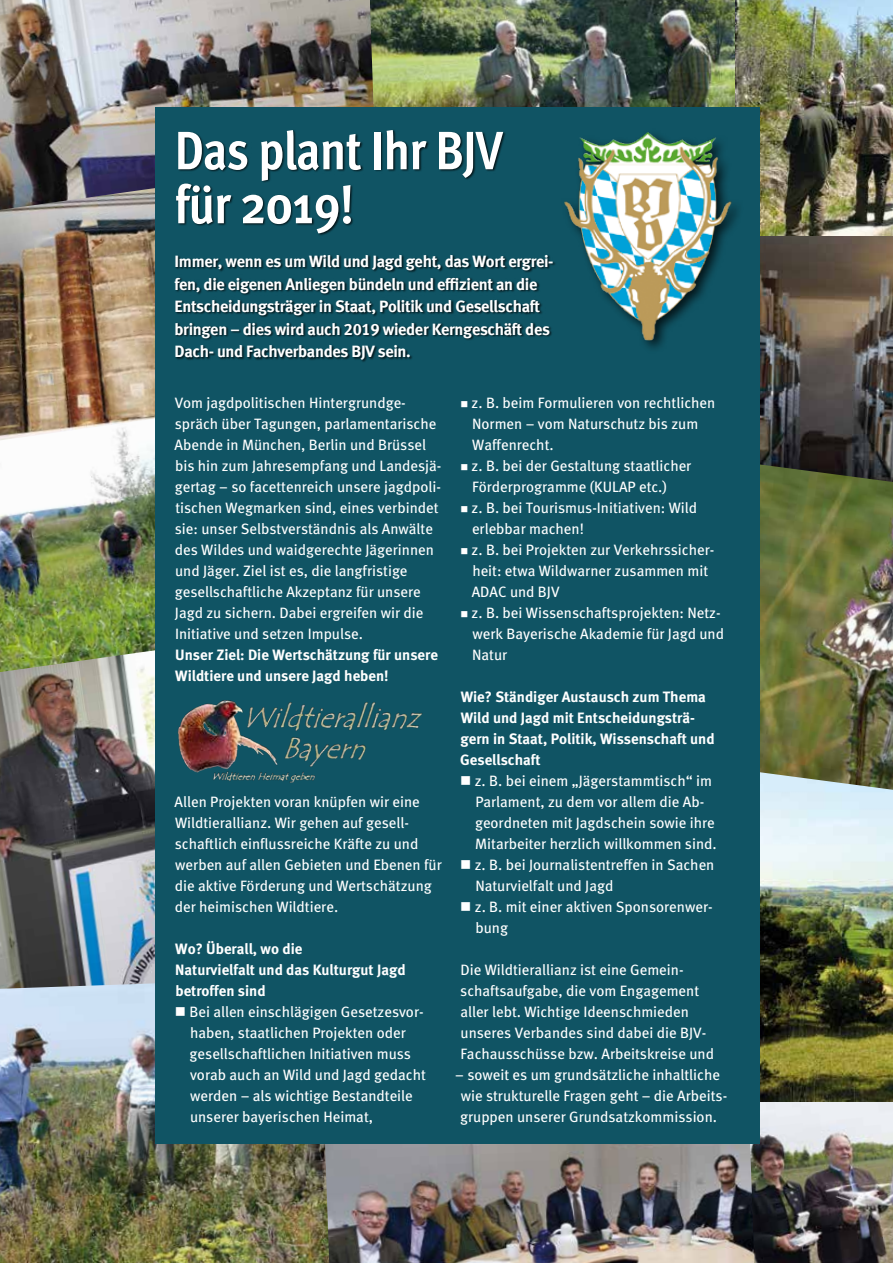
<style>
.page{position:relative;width:893px;height:1263px;background:#fff}
.page>*{position:absolute;margin:0;border:0;box-sizing:border-box;transform-origin:0 0}
.t1{font:700 54px/54px "Meta Cond";letter-spacing:-.02em;color:#fff}
.t2{font:16.5px/22.5px "Meta Bold LF";letter-spacing:-.02em;color:#fff}
.t3{font:15px/21px "Meta";color:#fff}
.t4{font:700 15px/21px "Meta";color:#fff}
</style>
<div class="page">
<img style="left:0;top:672px;width:155px;height:303px">
<img style="left:0;top:0;width:370px;height:162px">
<img style="left:0;top:162px;width:155px;height:251px">
<img style="left:760px;top:236px;width:133px;height:222px">
<img style="left:370px;top:0;width:437px;height:249px">
<img style="left:0;top:975px;width:323px;height:288px">
<img style="left:0;top:413px;width:155px;height:259px">
<img style="left:754px;top:1101px;width:139px;height:162px">
<img style="left:735px;top:0;width:158px;height:236px">
<img style="left:323px;top:1143px;width:431px;height:120px">
<img style="left:760px;top:790px;width:133px;height:311px">
<img style="left:760px;top:458px;width:133px;height:332px">
<div style="left:155px;top:107px;width:605px;height:1036px;background:#105464"></div>
<div style="left:174px;top:129px;width:382px;height:234px;background:#000;opacity:.75"></div>
<img style="left:564px;top:132px;width:171px;height:216px">
<img style="left:177px;top:700px;width:246px;height:83px">
<h1 class="t1" style="left:175px;top:123px;width:330px">Das plant Ihr BJV für 2019!</h1>
<p class="t2" style="left:175px;top:250px;width:381px">Immer, wenn es um Wild und Jagd geht, das Wort ergrei&shy;fen, die eigenen Anliegen bündeln und effizient an die Entscheidungsträger in Staat, Politik und Gesellschaft bringen – dies wird auch 2019 wieder Kerngeschäft des Dach- und Fachverbandes BJV sein.</p>
<p class="t3" style="left:175px;top:392px;width:268px">Vom jagdpolitischen Hintergrundge&shy;spräch über Tagungen, parlamentarische Abende in München, Berlin und Brüssel bis hin zum Jahresempfang und Landesjä&shy;gertag – so facettenreich unsere jagdpoli&shy;tischen Wegmarken sind, eines verbindet sie: unser Selbstverständnis als Anwälte des Wildes und waidgerechte Jägerinnen und Jäger. Ziel ist es, die langfristige gesellschaftliche Akzeptanz für unsere Jagd zu sichern. Dabei ergreifen wir die Initiative und setzen Impulse.</p>
<p class="t4" style="left:175px;top:644px;width:264px">Unser Ziel: Die Wertschätzung für unsere<br>Wildtiere und unsere Jagd heben!</p>
<p class="t3" style="left:175px;top:791px;width:269px">Allen Projekten voran knüpfen wir eine Wildtierallianz. Wir gehen auf gesell&shy;schaftlich einflussreiche Kräfte zu und werben auf allen Gebieten und Ebenen für die aktive Förderung und Wertschätzung der heimischen Wildtiere.</p>
<p class="t4" style="left:175px;top:938px;width:232px">Wo? Überall, wo die<br>Naturvielfalt und das Kulturgut Jagd betroffen sind</p>
<p class="t3" style="left:190px;top:1001px;width:238px;text-indent:-15px">■ Bei allen einschlägigen Gesetzesvor&shy;haben, staatlichen Projekten oder gesellschaftlichen Initiativen muss vorab auch an Wild und Jagd gedacht werden – als wichtige Bestandteile unserer bayerischen Heimat,</p>
<p class="t3" style="left:472px;top:392px;width:245px;text-indent:-12px">■ z. B. beim Formulieren von rechtlichen<br>Normen – vom Naturschutz bis zum<br>Waffenrecht.</p>
<p class="t3" style="left:472px;top:455px;width:221px;text-indent:-12px">■ z. B. bei der Gestaltung staatlicher<br>Förderprogramme (KULAP etc.)</p>
<p class="t3" style="left:472px;top:497px;width:227px;text-indent:-12px">■ z. B. bei Tourismus-Initiativen: Wild erlebbar machen!</p>
<p class="t3" style="left:472px;top:539px;width:244px;text-indent:-11px">■ z. B. bei Projekten zur Verkehrssicher&shy;heit: etwa Wildwarner zusammen mit<br>ADAC und BJV</p>
<p class="t3" style="left:472px;top:602px;width:253px;text-indent:-12px">■ z. B. bei Wissenschaftsprojekten: Netz&shy;werk Bayerische Akademie für Jagd und<br>Natur</p>
<p class="t4" style="left:460px;top:686px;width:256px">Wie? Ständiger Austausch zum Thema<br>Wild und Jagd mit Entscheidungsträ&shy;gern in Staat, Politik, Wissenschaft und<br>Gesellschaft</p>
<p class="t3" style="left:475px;top:770px;width:243px;text-indent:-15px">■ z. B. bei einem „Jägerstammtisch“ im Parlament, zu dem vor allem die Ab&shy;geordneten mit Jagdschein sowie ihre Mitarbeiter herzlich willkommen sind.</p>
<p class="t3" style="left:475px;top:854px;width:241px;text-indent:-15px">■ z. B. bei Journalistentreffen in Sachen<br>Naturvielfalt und Jagd</p>
<p class="t3" style="left:475px;top:896px;width:239px;text-indent:-15px">■ z. B. mit einer aktiven Sponsorenwer&shy;bung</p>
<p class="t3" style="left:460px;top:959px;width:255px">Die Wildtierallianz ist eine Gemein&shy;schaftsaufgabe, die vom Engagement aller lebt. Wichtige Ideenschmieden unseres Verbandes sind dabei die BJV-Fachausschüsse bzw. Arbeitskreise und</p>
<p class="t3" style="left:455px;top:1064px;width:273px;text-align:center">– soweit es um grundsätzliche inhaltliche wie strukturelle Fragen geht – die Arbeits&shy;gruppen unserer Grundsatzkommission.</p>
</div>
